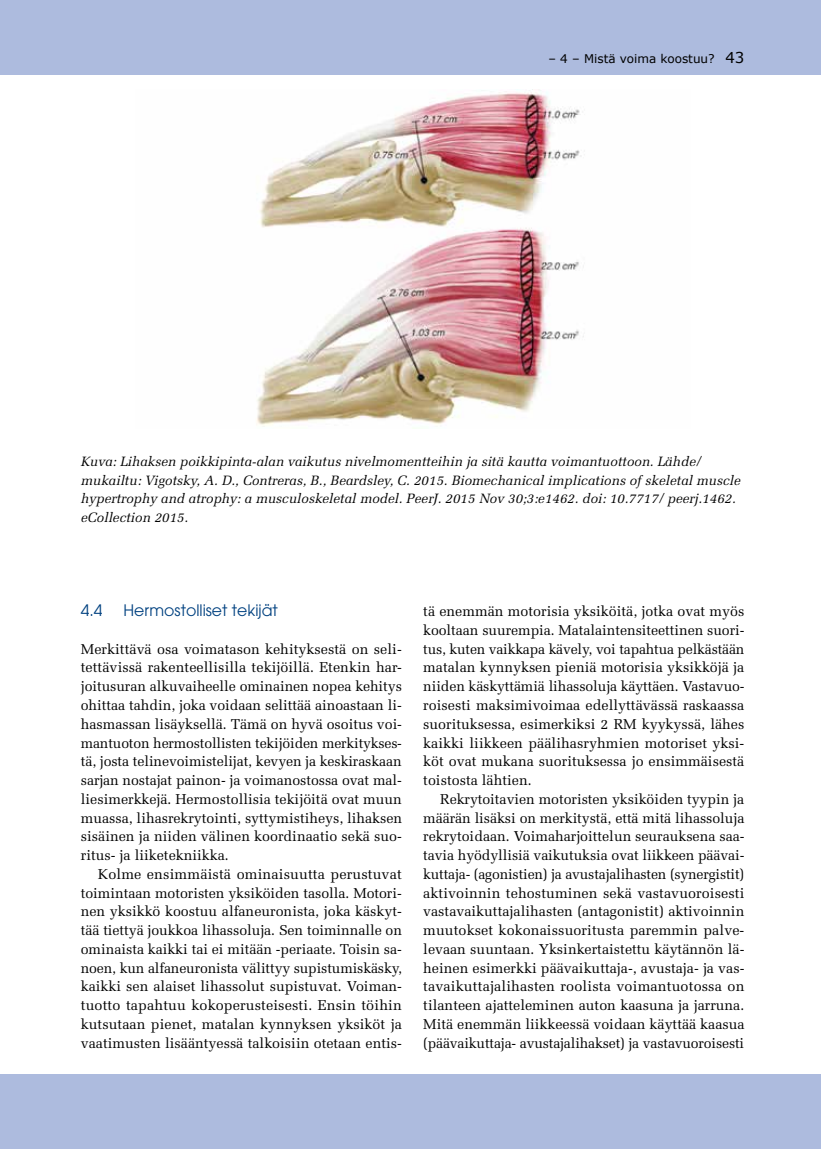
<style>
.page{position:relative;width:821px;height:1149px;background:#fff}
.page>*{position:absolute;margin:0;border:0;box-sizing:border-box;transform-origin:0 0}
.t1{font:15.75px "Avant Garde";color:#004180}
.t2{font:14.25px/18.8px "Melior";color:#000;text-align:justify}
.t3{font:italic 13.5px/18.8px "Melior";color:#000}
.t4{font:12px "Verdana";color:#000}
.s1{font-size:15px}
</style>
<div class="page">
<div style="left:0;top:0;width:821px;height:74px;background:#adbbde"></div>
<div style="left:0;top:1074px;width:821px;height:74px;background:#adbbde"></div>
<img style="left:256px;top:89px;width:328px;height:338px">
<p class="t4" style="left:548px;top:50px;width:197px">– 4 – Mistä voima koostuu? <span class="s1">43</span></p>
<p class="t3" style="left:81px;top:452px;width:661px">Kuva: Lihaksen poikkipinta-alan vaikutus nivelmomentteihin ja sitä kautta voimantuottoon. Lähde/ mukailtu: Vigotsky, A. D., Contreras, B., Beardsley, C. 2015. Biomechanical implications of skeletal muscle hypertrophy and atrophy: a musculoskeletal model. PeerJ. 2015 Nov 30;3:e1462. doi: 10.7717/ peerj.1462. eCollection 2015.</p>
<p class="t1" style="left:81px;top:601px;width:23px">4.4</p>
<p class="t1" style="left:123px;top:601px;width:156px">Hermostolliset tekijät</p>
<p class="t2" style="left:81px;top:639px;width:323px">Merkittävä osa voimatason kehityksestä on seli&shy;tettävissä rakenteellisilla tekijöillä. Etenkin har&shy;joitusuran alkuvaiheelle ominainen nopea kehitys ohittaa tahdin, joka voidaan selittää ainoastaan li&shy;hasmassan lisäyksellä. Tämä on hyvä osoitus voi&shy;mantuoton hermostollisten tekijöiden merkitykses&shy;tä, josta telinevoimistelijat, kevyen ja keskiraskaan sarjan nostajat painon- ja voimanostossa ovat mal&shy;liesimerkkejä. Hermostollisia tekijöitä ovat muun muassa, lihasrekrytointi, syttymistiheys, lihaksen sisäinen ja niiden välinen koordinaatio sekä suo&shy;ritus- ja liiketekniikka.</p>
<p class="t2" style="left:81px;top:864px;width:323px;text-indent:17px">Kolme ensimmäistä ominaisuutta perustuvat toimintaan motoristen yksiköiden tasolla. Motori&shy;nen yksikkö koostuu alfaneuronista, joka käskyt&shy;tää tiettyä joukkoa lihassoluja. Sen toiminnalle on ominaista kaikki tai ei mitään -periaate. Toisin sa&shy;noen, kun alfaneuronista välittyy supistumiskäsky, kaikki sen alaiset lihassolut supistuvat. Voiman&shy;tuotto tapahtuu kokoperusteisesti. Ensin töihin kutsutaan pienet, matalan kynnyksen yksiköt ja vaatimusten lisääntyessä talkoisiin otetaan entis-</p>
<p class="t2" style="left:423px;top:601px;width:323px">tä enemmän motorisia yksiköitä, jotka ovat myös kooltaan suurempia. Matalaintensiteettinen suori&shy;tus, kuten vaikkapa kävely, voi tapahtua pelkästään matalan kynnyksen pieniä motorisia yksikköjä ja niiden käskyttämiä lihassoluja käyttäen. Vastavuo&shy;roisesti maksimivoimaa edellyttävässä raskaassa suorituksessa, esimerkiksi 2 RM kyykyssä, lähes kaikki liikkeen päälihasryhmien motoriset yksi&shy;köt ovat mukana suorituksessa jo ensimmäisestä toistosta lähtien.</p>
<p class="t2" style="left:423px;top:789px;width:323px;text-indent:17px">Rekrytoitavien motoristen yksiköiden tyypin ja määrän lisäksi on merkitystä, että mitä lihassoluja rekrytoidaan. Voimaharjoittelun seurauksena saa&shy;tavia hyödyllisiä vaikutuksia ovat liikkeen päävai&shy;kuttaja- (agonistien) ja avustajalihasten (synergistit) aktivoinnin tehostuminen sekä vastavuoroisesti vastavaikuttajalihasten (antagonistit) aktivoinnin muutokset kokonaissuoritusta paremmin palve&shy;levaan suuntaan. Yksinkertaistettu käytännön lä&shy;heinen esimerkki päävaikuttaja-, avustaja- ja vas&shy;tavaikuttajalihasten roolista voimantuotossa on tilanteen ajatteleminen auton kaasuna ja jarruna.<br>Mitä enemmän liikkeessä voidaan käyttää kaasua (päävaikuttaja- avustajalihakset) ja vastavuoroisesti</p>
</div>
